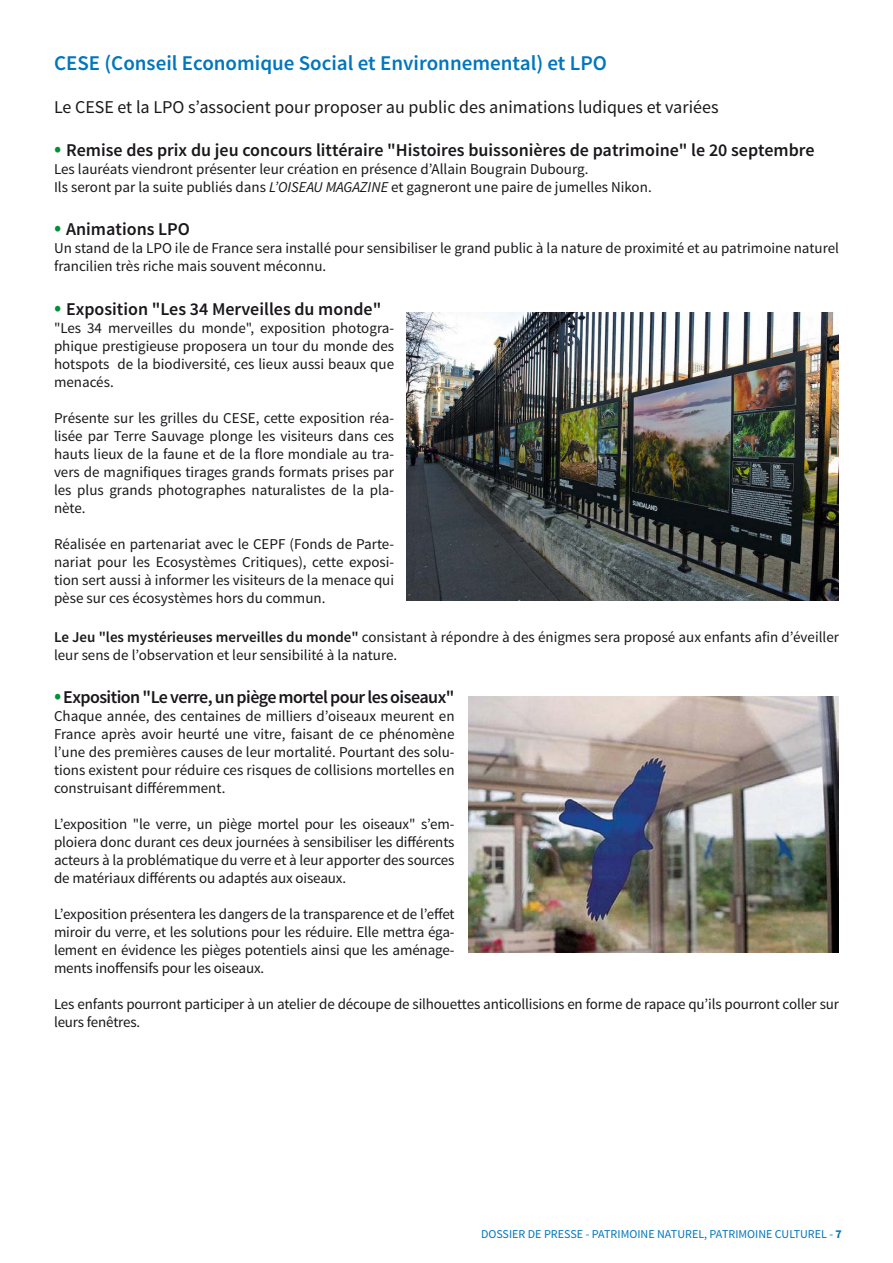
<style>
.page{position:relative;width:893px;height:1263px;background:#fff}
.page>*{position:absolute;margin:0;border:0;box-sizing:border-box;transform-origin:0 0}
.t1{font:600 21px "Source Sans Pro";color:#0076bd}
.t2{font:600 18px "Source Sans Pro";color:#1a171b}
.t3{font:18px "Source Sans Pro";color:#1a171b}
.t4{font:600 18px "Source Sans Pro";letter-spacing:-.03em;color:#1a171b}
.t5{font:15px/18px "Source Sans Pro";color:#1a171b;text-align:justify}
.t6{font:12px "Source Sans Pro";color:#0076bd}
.s1{font-weight:400;font-size:24px;color:#009037}
.s2{font-style:italic}
.s3{font-weight:600}
.s4{font-weight:700}
</style>
<div class="page">
<img style="left:469px;top:696px;width:370px;height:256px">
<img style="left:407px;top:313px;width:432px;height:287px">
<h1 class="t1" style="left:54px;top:50px;width:554px">CESE (Conseil Economique Social et Environnemental) et LPO</h1>
<p class="t3" style="left:54px;top:96px;width:666px">Le CESE et la LPO s’associent pour proposer au public des animations ludiques et variées</p>
<p class="t2" style="left:54px;top:139px;width:762px"><span class="s1">•</span> Remise des prix du jeu concours littéraire "Histoires buissonières de patrimoine" le 20 septembre</p>
<p class="t5" style="left:54px;top:160px;width:599px">Les lauréats viendront présenter leur création en présence d’Allain Bougrain Dubourg.<br>Ils seront par la suite publiés dans <span class="s2">L’OISEAU MAGAZINE</span> et gagneront une paire de jumelles Nikon.</p>
<p class="t2" style="left:54px;top:218px;width:138px"><span class="s1">•</span> Animations LPO</p>
<p class="t5" style="left:54px;top:240px;width:787px">Un stand de la LPO ile de France sera installé pour sensibiliser le grand public à la nature de proximité et au patrimoine naturel francilien très riche mais souvent méconnu.</p>
<p class="t2" style="left:54px;top:297px;width:329px"><span class="s1">•</span> Exposition "Les 34 Merveilles du monde"</p>
<p class="t5" style="left:54px;top:319px;width:342px">"Les 34 merveilles du monde", exposition photogra&shy;phique prestigieuse proposera un tour du monde des hotspots de la biodiversité, ces lieux aussi beaux que menacés.</p>
<p class="t5" style="left:54px;top:409px;width:342px">Présente sur les grilles du CESE, cette exposition réa&shy;lisée par Terre Sauvage plonge les visiteurs dans ces hauts lieux de la faune et de la flore mondiale au tra&shy;vers de magnifiques tirages grands formats prises par les plus grands photographes naturalistes de la pla&shy;nète.</p>
<p class="t5" style="left:54px;top:535px;width:342px">Réalisée en partenariat avec le CEPF (Fonds de Parte&shy;nariat pour les Ecosystèmes Critiques), cette exposi&shy;tion sert aussi à informer les visiteurs de la menace qui pèse sur ces écosystèmes hors du commun.</p>
<p class="t5" style="left:54px;top:628px;width:786px"><span class="s3">Le Jeu "les mystérieuses merveilles du monde"</span> consistant à répondre à des énigmes sera proposé aux enfants afin d’éveiller leur sens de l’observation et leur sensibilité à la nature.</p>
<p class="t4" style="left:54px;top:686px;width:402px"><span class="s1">•</span>Exposition "Le verre, un piège mortel pour les oiseaux"</p>
<p class="t5" style="left:54px;top:708px;width:402px">Chaque année, des centaines de milliers d’oiseaux meurent en France après avoir heurté une vitre, faisant de ce phénomène l’une des premières causes de leur mortalité. Pourtant des solu&shy;tions existent pour réduire ces risques de collisions mortelles en construisant différemment.</p>
<p class="t5" style="left:54px;top:816px;width:402px">L’exposition "le verre, un piège mortel pour les oiseaux" s’em&shy;ploiera donc durant ces deux journées à sensibiliser les différents acteurs à la problématique du verre et à leur apporter des sources de matériaux différents ou adaptés aux oiseaux.</p>
<p class="t5" style="left:54px;top:906px;width:402px">L’exposition présentera les dangers de la transparence et de l’effet miroir du verre, et les solutions pour les réduire. Elle mettra éga&shy;lement en évidence les pièges potentiels ainsi que les aménage&shy;ments inoffensifs pour les oiseaux.</p>
<p class="t5" style="left:54px;top:996px;width:787px">Les enfants pourront participer à un atelier de découpe de silhouettes anticollisions en forme de rapace qu’ils pourront coller sur leurs fenêtres.</p>
<p class="t6" style="left:481px;top:1227px;width:362px">DOSSIER DE PRESSE - PATRIMOINE NATUREL, PATRIMOINE CULTUREL - <span class="s4">7</span></p>
</div>
